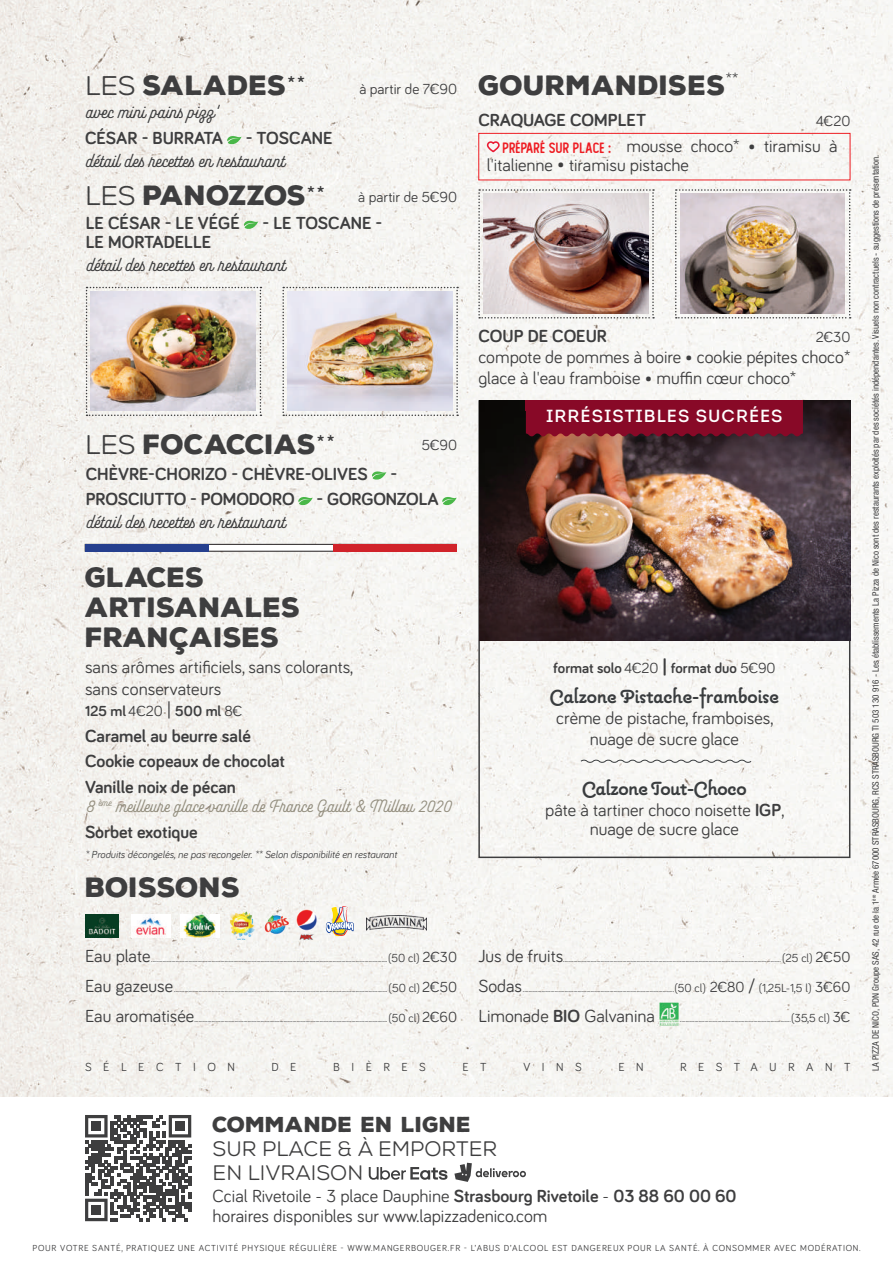
<style>
.page{position:relative;width:893px;height:1263px;background:#fff}
.page>*{position:absolute;margin:0;border:0;box-sizing:border-box;transform-origin:0 0}
.t1{font:900 27px/30px "Nexa Rust Sans";color:#3e3e3f}
.t2{font:700 22.5px "Pauline";color:#393c3e}
.t3{font:21px/24px "Nexa Rust Sans";color:#3e3e3f}
.t4{font:900 21px "Nexa Rust Sans";color:#3e3e3f}
.t5{font:18.9px "Akin";color:#3e3e3f}
.t6{font:18px/19.5px "Bariol";color:#3e3e3f}
.t7{font:700 18px/25.5px "Bariol";color:#3e3e3f}
.t8{font:18px "Akin";color:#959081}
.t9{font:17.55px "Intro";letter-spacing:.06em;color:#fff}
.t10{font:15px "Bariol";color:#3e3e3f}
.t11{font:700 15px "Bariol";color:#3e3e3f}
.t12{font:12px "Bariol";letter-spacing:.96em;color:#3e3e3f}
.t13{font:italic 10.5px "Bariol";color:#3e3e3f}
.t14{font:italic condensed 9px "Helvetica Neue 57";color:#3e3e3f}
.t15{font:9px "Bariol";letter-spacing:.08em;color:#3e3e3f}
.s1{font-weight:400}
.s2{font-family:"Nexa Rust Sans";font-size:27px}
.s3{font-family:"Nexa Rust Sans";font-weight:900;font-size:27px}
.s4{font-family:"The Foregen";font-size:15px;color:#ee1d23}
.s5{font-weight:400;font-size:18px}
.s6{font-size:15px}
.s7{font-size:18px}
.s8{font-weight:700}
</style>
<div class="page">
<img style="left:0;top:0;width:893px;height:1097px">
<div style="left:478px;top:133px;width:372px;height:47px;border:1px solid #ee1d23"></div>
<svg style="left:486px;top:140px;width:14px;height:14px"></svg>
<img style="left:675px;top:189px;width:176px;height:130px">
<img style="left:478px;top:189px;width:176px;height:130px">
<svg style="left:580px;top:759px;width:172px;height:5px"></svg>
<img style="left:480px;top:400px;width:370px;height:240px">
<div style="left:526px;top:411px;width:277px;height:25px;background:#880927"></div>
<div style="left:526px;top:400px;width:277px;height:11px;background:#880927"></div>
<div style="left:85px;top:544px;width:371px;height:7px;background:#fff"></div>
<div style="left:85px;top:544px;width:371px;height:7px;border:1px solid #231f20"></div>
<div style="left:85px;top:544px;width:124px;height:7px;background:#253f8e"></div>
<div style="left:334px;top:544px;width:123px;height:7px;background:#d1232a"></div>
<svg style="left:227px;top:136px;width:15px;height:10px"></svg>
<svg style="left:244px;top:220px;width:14px;height:11px"></svg>
<svg style="left:372px;top:471px;width:14px;height:11px"></svg>
<svg style="left:298px;top:496px;width:15px;height:11px"></svg>
<svg style="left:442px;top:496px;width:15px;height:11px"></svg>
<img style="left:282px;top:287px;width:176px;height:129px">
<img style="left:86px;top:287px;width:175px;height:129px">
<img style="left:131px;top:914px;width:39px;height:23px">
<img style="left:181px;top:914px;width:38px;height:23px">
<img style="left:366px;top:915px;width:60px;height:16px">
<img style="left:85px;top:914px;width:33px;height:23px">
<img style="left:227px;top:910px;width:29px;height:30px">
<img style="left:296px;top:910px;width:21px;height:29px">
<svg style="left:326px;top:906px;width:28px;height:30px"></svg>
<img style="left:263px;top:913px;width:26px;height:23px">
<svg style="left:659px;top:1002px;width:1px;height:23px"></svg>
<img style="left:660px;top:1002px;width:19px;height:23px">
<svg style="left:369px;top:1167px;width:79px;height:13px"></svg>
<svg style="left:454px;top:1163px;width:72px;height:19px"></svg>
<svg style="left:85px;top:1115px;width:106px;height:106px"></svg>
<div style="left:91px;top:1121px;width:10px;height:10px;background:#3e3e3f"></div>
<div style="left:175px;top:1121px;width:10px;height:10px;background:#3e3e3f"></div>
<div style="left:91px;top:1205px;width:10px;height:10px;background:#3e3e3f"></div>
<h1 class="t1" style="left:85px;top:70px;width:223px"><span class="s1">LES</span> SALADES<span class="s1">**</span></h1>
<p class="t10" style="left:359px;top:78px;width:99px">à partir de 7€90</p>
<p class="t5" style="left:85px;top:100px;width:135px">avec mini pains pizz'</p>
<p class="t7" style="left:85px;top:125px;width:140px">CÉSAR - BURRATA</p>
<p class="t7" style="left:246px;top:125px;width:88px">- TOSCANE</p>
<p class="t5" style="left:85px;top:149px;width:201px">détail des recettes en restaurant</p>
<p class="t10" style="left:85px;top:186px;width:374px"><span class="s2">LES</span> <span class="s3">PANOZZOS</span><span class="s2">**</span> à partir de 5€90</p>
<p class="t7" style="left:86px;top:209px;width:156px">LE CÉSAR - LE VÉGÉ</p>
<p class="t7" style="left:262px;top:209px;width:121px">- LE TOSCANE -</p>
<p class="t7" style="left:86px;top:229px;width:127px">LE MORTADELLE</p>
<p class="t5" style="left:86px;top:253px;width:201px">détail des recettes en restaurant</p>
<h1 class="t1" style="left:478px;top:70px;width:261px">GOURMANDISES<sup>**</sup></h1>
<p class="t7" style="left:478px;top:107px;width:169px">CRAQUAGE COMPLET</p>
<p class="t10" style="left:816px;top:111px;width:36px">4€20</p>
<p class="t6" style="left:487px;top:135px;width:352px;text-indent:16px"><span class="s4">PRÉPARÉ SUR PLACE :</span> mousse choco* • tiramisu à l'italienne • tiramisu pistache</p>
<h1 class="t1" style="left:85px;top:429px;width:252px"><span class="s1">LES</span> FOCACCIAS<span class="s1">**</span></h1>
<p class="t10" style="left:422px;top:435px;width:37px">5€90</p>
<p class="t7" style="left:86px;top:460px;width:284px">CHÈVRE-CHORIZO - CHÈVRE-OLIVES</p>
<p class="t7" style="left:86px;top:460px;width:354px;text-indent:305px">-<br>PROSCIUTTO - POMODORO - GORGONZOLA</p>
<p class="t5" style="left:86px;top:510px;width:201px">détail des recettes en restaurant</p>
<h1 class="t1" style="left:85px;top:563px;width:217px">GLACES<br>ARTISANALES<br>FRANÇAISES</h1>
<p class="t6" style="left:85px;top:655px;width:270px;line-height:22.5px">sans arômes artificiels, sans colorants, sans conservateurs</p>
<p class="t11" style="left:85px;top:701px;width:159px">125 ml <span class="s1">4€20</span> <span class="s5">|</span> 500 ml <span class="s1">8€</span></p>
<p class="t7" style="left:85px;top:722px;width:202px">Caramel au beurre salé<br>Cookie copeaux de chocolat<br>Vanille noix de pécan</p>
<p class="t8" style="left:85px;top:795px;width:367px">8 <sup>ème</sup> meilleure glace vanille de France Gault &amp; Millau 2020</p>
<p class="t7" style="left:85px;top:818px;width:114px">Sorbet exotique</p>
<p class="t13" style="left:85px;top:847px;width:314px">* Produits décongelés, ne pas recongeler. ** Selon disponibilité en restaurant</p>
<h1 class="t1" style="left:85px;top:872px;width:157px">BOISSONS</h1>
<p class="t6" style="left:85px;top:946px;width:67px">Eau plate</p>
<p class="t12" style="left:388px;top:950px;width:71px">(50 cl) <span class="s6">2€30</span></p>
<p class="t6" style="left:85px;top:976px;width:90px">Eau gazeuse</p>
<p class="t12" style="left:389px;top:980px;width:70px">(50 cl) <span class="s6">2€50</span></p>
<p class="t6" style="left:85px;top:1006px;width:111px">Eau aromatisée</p>
<p class="t12" style="left:388px;top:1010px;width:70px">(50 cl) <span class="s6">2€60</span></p>
<p class="t7" style="left:478px;top:322px;width:130px">COUP DE COEUR</p>
<p class="t10" style="left:816px;top:326px;width:36px">2€30</p>
<p class="t6" style="left:478px;top:345px;width:374px;line-height:21px">compote de pommes à boire • cookie pépites choco* glace à l'eau framboise • muffin cœur choco*</p>
<p class="t9" style="left:546px;top:405px;width:238px">IRRÉSISTIBLES SUCRÉES</p>
<p class="t11" style="left:553px;top:658px;width:224px">format solo <span class="s1">4€20</span> <span class="s7">|</span> format duo <span class="s1">5€90</span></p>
<p class="t2" style="left:550px;top:682px;width:231px">Calzone Pistache-framboise</p>
<p class="t6" style="left:556px;top:707px;width:218px;line-height:21px;text-align:center">crème de pistache, framboises, nuage de sucre glace</p>
<p class="t2" style="left:582px;top:774px;width:166px">Calzone Tout-Choco</p>
<p class="t6" style="left:545px;top:799px;width:240px;text-align:center">pâte à tartiner choco noisette <span class="s8">IGP</span>, nuage de sucre glace</p>
<p class="t6" style="left:478px;top:946px;width:87px">Jus de fruits</p>
<p class="t12" style="left:782px;top:950px;width:70px">(25 cl) <span class="s6">2€50</span></p>
<p class="t6" style="left:478px;top:976px;width:45px">Sodas</p>
<p class="t12" style="left:674px;top:980px;width:178px">(50 cl) <span class="s6">2€80</span> <span class="s7">/</span> (1,25L-1,5 l) <span class="s6">3€60</span></p>
<p class="t6" style="left:478px;top:1006px;width:178px">Limonade <span class="s8">BIO</span> Galvanina</p>
<p class="t12" style="left:791px;top:1010px;width:61px">(35,5 cl) <span class="s6">3€</span></p>
<p class="t12" style="left:85px;top:1058px;width:151px">SÉLECTION</p>
<p class="t12" style="left:271px;top:1058px;width:27px">D E</p>
<p class="t12" style="left:333px;top:1058px;width:94px">BIÈRES</p>
<p class="t12" style="left:463px;top:1058px;width:26px">E T</p>
<p class="t12" style="left:523px;top:1058px;width:60px">VINS</p>
<p class="t12" style="left:618px;top:1058px;width:27px">E N</p>
<p class="t12" style="left:680px;top:1058px;width:172px">RESTAURANT</p>
<p class="t14" style="left:870px;top:1071px;width:918px;rotate:-90deg">LA PIZZA DE NICO, PDN Groupe SAS, 42 rue de la 1<sup>ère</sup> Armée 67000 STRASBOURG, RCS STRASBOURG TI 503 130 916 - Les établissements La Pizza de Nico sont des restaurants exploités par des sociétés indépendantes. Visuels non contractuels - suggestions de présentation.</p>
<p class="t4" style="left:213px;top:1110px;width:260px">COMMANDE EN LIGNE</p>
<p class="t3" style="left:213px;top:1137px;width:286px">SUR PLACE &amp; À EMPORTER<br>EN LIVRAISON</p>
<p class="t6" style="left:213px;top:1186px;width:525px">Ccial Rivetoile - 3 place Dauphine <span class="s8">Strasbourg Rivetoile</span> - <span class="s8">03 88 60 00 60 </span>horaires disponibles sur www.lapizzadenico.com</p>
<p class="t15" style="left:33px;top:1241px;width:829px">POUR VOTRE SANTÉ, PRATIQUEZ UNE ACTIVITÉ PHYSIQUE RÉGULIÈRE - WWW.MANGERBOUGER.FR - L’ABUS D’ALCOOL EST DANGEREUX POUR LA SANTÉ. À CONSOMMER AVEC MODÉRATION.</p>
</div>
